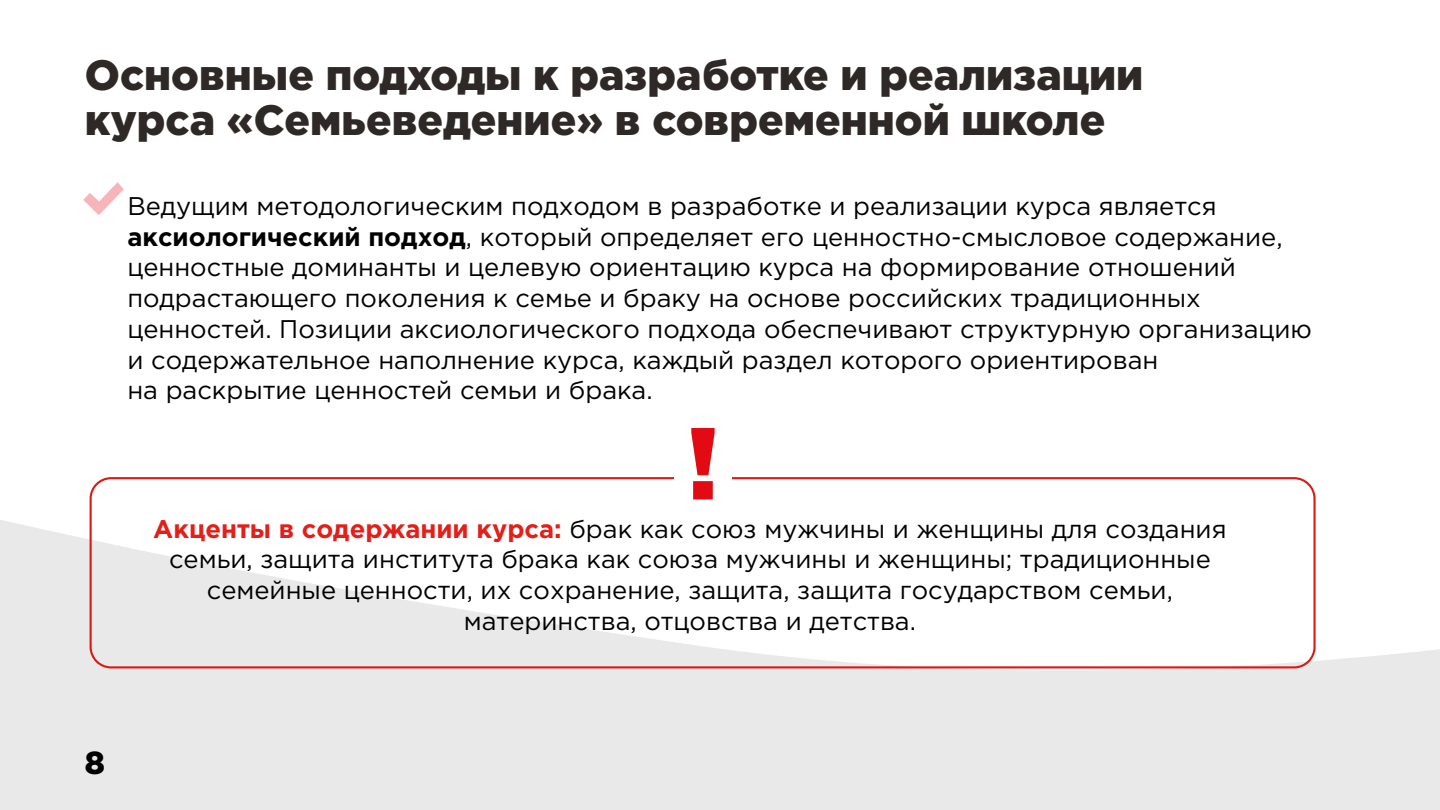
<style>
.page{position:relative;width:1440px;height:810px;background:#fff}
.page>*{position:absolute;margin:0;border:0;box-sizing:border-box;transform-origin:0 0}
.t1{font:900 42.38px/45px "Gotham Pro";color:#2e2926}
.t2{font:900 31.88px "Gotham Pro";color:#000}
.t3{font:25.5px/30.6px "Gotham Pro";color:#000}
.s1{font-weight:700}
.s2{font-weight:700;color:#e41f1a}
</style>
<div class="page">
<svg style="left:0;top:520px;width:1440px;height:290px;fill:#eae9ea"></svg>
<div style="left:90px;top:477px;width:1226px;height:191px;border:2px solid #dc1915;border-radius:21px"></div>
<svg style="left:83px;top:182px;width:41px;height:33px"></svg>
<div style="left:674px;top:461px;width:57px;height:44px;background:#fff"></div>
<svg style="left:691px;top:428px;width:24px;height:71px"></svg>
<h1 class="t1" style="left:85px;top:51px;width:1060px">Основные подходы к разработке и реализации курса «Семьеведение» в современной школе</h1>
<p class="t3" style="left:127px;top:191px;width:1186px">Ведущим методологическим подходом в разработке и реализации курса является <span class="s1">аксиологический подход</span>, который определяет его ценностно-смысловое содержание, ценностные доминанты и целевую ориентацию курса на формирование отношений подрастающего поколения к семье и браку на основе российских традиционных ценностей. Позиции аксиологического подхода обеспечивают структурную организацию и содержательное наполнение курса, каждый раздел которого ориентирован<br>на раскрытие ценностей семьи и брака.</p>
<p class="t2" style="left:85px;top:744px;width:22px">8</p>
<p class="t3" style="left:153px;top:513px;width:1075px;text-align:center"><span class="s2">Акценты в содержании курса:</span> брак как союз мужчины и женщины для создания семьи, защита института брака как союза мужчины и женщины; традиционные семейные ценности, их сохранение, защита, защита государством семьи, материнства, отцовства и детства.</p>
</div>
